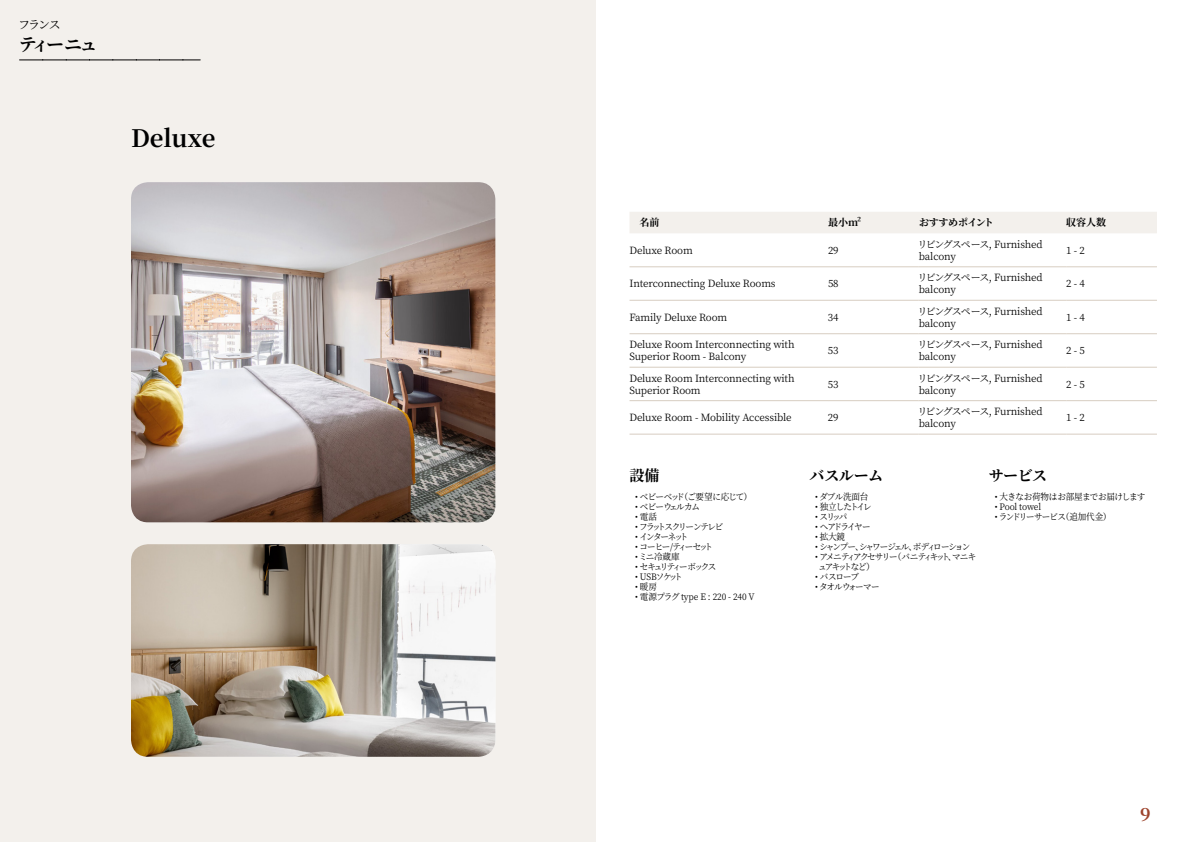
<style>
.page{position:relative;width:1191px;height:842px;background:#fff}
.page>*{position:absolute;margin:0;border:0;box-sizing:border-box;transform-origin:0 0}
.t1{font:700 24px "Noto Serif JP";letter-spacing:-.005em;color:#000}
.t2{font:700 18px "Noto Serif JP";letter-spacing:-.16em;color:#000}
.t3{font:700 18px "Noto Serif JP";color:#9d432c}
.t4{font:700 15px "Noto Serif JP";letter-spacing:-.04em;color:#000}
.t5{font:12px "Noto Serif JP";color:#000}
.t6{font:10px/12px "Noto Serif JP";letter-spacing:-.015em;color:#000}
.t7{font:700 10px "Noto Serif JP";letter-spacing:-.01em;color:#000}
.t8{font:700 10px "Noto Serif JP";letter-spacing:-.05em;color:#000}
.t9{font:9px "Noto Serif JP";letter-spacing:-.12em;color:#000;scale:.95 1}
.t10{font:9px/10px "Noto Serif JP";letter-spacing:-.2em;color:#000;scale:.95 1}
.t11{font:9px "Noto Serif JP";letter-spacing:-.205em;color:#000;scale:.95 1}
.t12{font:9px "Noto Serif JP";letter-spacing:-.18em;color:#000;scale:.95 1}
.t13{font:9px "Noto Serif JP";letter-spacing:-.015em;color:#000;scale:.95 1}
.t14{font:9px "Noto Serif JP";letter-spacing:-.04em;color:#000;scale:.95 1}
.t15{font:9px "Noto Serif JP";letter-spacing:-.065em;color:#000;scale:.95 1}
.t16{font:9px "Noto Serif JP";letter-spacing:-.09em;color:#000;scale:.95 1}
.t17{font:9px "Noto Serif JP";letter-spacing:-.185em;color:#000;scale:.95 1}
.t18{font:9px "Noto Serif JP";letter-spacing:-.02em;color:#000;scale:.95 1}
.t19{font:9px "Noto Serif JP";letter-spacing:-.165em;color:#000;scale:.95 1}
</style>
<div class="page">
<div style="left:0;top:0;width:595px;height:842px;background:#f3f0ec"></div>
<img style="left:131px;top:182px;width:364px;height:340px">
<img style="left:131px;top:544px;width:364px;height:213px">
<svg style="left:20px;top:60px;width:180px;height:1px"></svg>
<div style="left:630px;top:212px;width:527px;height:21px;background:#f3f0ec"></div>
<hr style="left:629px;top:266px;width:199px;height:1px;background:#d7cdc1">
<hr style="left:828px;top:266px;width:90px;height:1px;background:#d7cdc1">
<hr style="left:918px;top:266px;width:148px;height:1px;background:#d7cdc1">
<hr style="left:1066px;top:266px;width:91px;height:1px;background:#d7cdc1">
<hr style="left:629px;top:300px;width:199px;height:1px;background:#d7cdc1">
<hr style="left:828px;top:300px;width:90px;height:1px;background:#d7cdc1">
<hr style="left:918px;top:300px;width:148px;height:1px;background:#d7cdc1">
<hr style="left:1066px;top:300px;width:91px;height:1px;background:#d7cdc1">
<hr style="left:629px;top:333px;width:199px;height:1px;background:#d7cdc1">
<hr style="left:828px;top:333px;width:90px;height:1px;background:#d7cdc1">
<hr style="left:918px;top:333px;width:148px;height:1px;background:#d7cdc1">
<hr style="left:1066px;top:333px;width:91px;height:1px;background:#d7cdc1">
<hr style="left:629px;top:367px;width:199px;height:1px;background:#d7cdc1">
<hr style="left:828px;top:367px;width:90px;height:1px;background:#d7cdc1">
<hr style="left:918px;top:367px;width:148px;height:1px;background:#d7cdc1">
<hr style="left:1066px;top:367px;width:91px;height:1px;background:#d7cdc1">
<hr style="left:629px;top:400px;width:199px;height:1px;background:#d7cdc1">
<hr style="left:828px;top:400px;width:90px;height:1px;background:#d7cdc1">
<hr style="left:918px;top:400px;width:148px;height:1px;background:#d7cdc1">
<hr style="left:1066px;top:400px;width:91px;height:1px;background:#d7cdc1">
<hr style="left:629px;top:434px;width:199px;height:1px;background:#d7cdc1">
<hr style="left:828px;top:434px;width:90px;height:1px;background:#d7cdc1">
<hr style="left:918px;top:434px;width:148px;height:1px;background:#d7cdc1">
<hr style="left:1066px;top:434px;width:91px;height:1px;background:#d7cdc1">
<p class="t5" style="left:18px;top:17px;width:44px">フランス</p>
<h2 class="t2" style="left:19px;top:34px;width:80px">ティーニュ</h2>
<h1 class="t1" style="left:131px;top:124px;width:86px">Deluxe</h1>
<p class="t7" style="left:639px;top:217px;width:21px">名前</p>
<p class="t7" style="left:828px;top:217px;width:35px">最小m²</p>
<p class="t8" style="left:919px;top:217px;width:76px">おすすめポイント</p>
<p class="t7" style="left:1066px;top:217px;width:41px">収容人数</p>
<p class="t6" style="left:629px;top:244px;width:65px">Deluxe Room</p>
<p class="t6" style="left:828px;top:244px;width:12px">29</p>
<p class="t6" style="left:917px;top:238px;width:127px">リビングスペース, Furnished balcony</p>
<p class="t6" style="left:1066px;top:244px;width:20px">1 - 2</p>
<p class="t6" style="left:629px;top:278px;width:148px">Interconnecting Deluxe Rooms</p>
<p class="t6" style="left:828px;top:278px;width:12px">58</p>
<p class="t6" style="left:917px;top:272px;width:127px">リビングスペース, Furnished balcony</p>
<p class="t6" style="left:1066px;top:278px;width:20px">2 - 4</p>
<p class="t6" style="left:629px;top:311px;width:99px">Family Deluxe Room</p>
<p class="t6" style="left:828px;top:311px;width:12px">34</p>
<p class="t6" style="left:917px;top:305px;width:127px">リビングスペース, Furnished balcony</p>
<p class="t6" style="left:1066px;top:311px;width:20px">1 - 4</p>
<p class="t6" style="left:629px;top:339px;width:167px">Deluxe Room Interconnecting with<br>Superior Room - Balcony</p>
<p class="t6" style="left:828px;top:345px;width:12px">53</p>
<p class="t6" style="left:917px;top:339px;width:127px">リビングスペース, Furnished balcony</p>
<p class="t6" style="left:1066px;top:345px;width:20px">2 - 5</p>
<p class="t6" style="left:629px;top:372px;width:167px">Deluxe Room Interconnecting with<br>Superior Room</p>
<p class="t6" style="left:828px;top:378px;width:12px">53</p>
<p class="t6" style="left:917px;top:372px;width:127px">リビングスペース, Furnished balcony</p>
<p class="t6" style="left:1066px;top:378px;width:20px">2 - 5</p>
<p class="t6" style="left:629px;top:412px;width:164px">Deluxe Room - Mobility Accessible</p>
<p class="t6" style="left:828px;top:412px;width:12px">29</p>
<p class="t6" style="left:917px;top:406px;width:127px">リビングスペース, Furnished balcony</p>
<p class="t6" style="left:1066px;top:412px;width:20px">1 - 2</p>
<h3 class="t4" style="left:629px;top:467px;width:31px">設備</h3>
<p class="t15" style="left:635px;top:491px;width:124px">• ベビーベッド（ご要望に応じて）</p>
<p class="t9" style="left:635px;top:501px;width:70px">• ベビーウェルカム</p>
<p class="t9" style="left:635px;top:511px;width:24px">• 電話</p>
<p class="t12" style="left:635px;top:521px;width:94px">• フラットスクリーンテレビ</p>
<p class="t11" style="left:635px;top:531px;width:57px">• インターネット</p>
<p class="t17" style="left:635px;top:541px;width:84px">• コーヒー/ティーセット</p>
<p class="t9" style="left:635px;top:551px;width:48px">• ミニ冷蔵庫</p>
<p class="t10" style="left:635px;top:561px;width:87px">• セキュリティーボックス</p>
<p class="t9" style="left:635px;top:571px;width:52px">• USBソケット</p>
<p class="t9" style="left:635px;top:581px;width:24px">• 暖房</p>
<p class="t13" style="left:635px;top:591px;width:127px">• 電源プラグ type E : 220 - 240 V</p>
<h3 class="t4" style="left:989px;top:467px;width:60px">サービス</h3>
<p class="t14" style="left:994px;top:491px;width:160px">• 大きなお荷物はお部屋までお届けします</p>
<p class="t18" style="left:994px;top:501px;width:50px">• Pool towel</p>
<p class="t16" style="left:994px;top:511px;width:124px">• ランドリーサービス（追加代金）</p>
<h3 class="t4" style="left:809px;top:467px;width:75px">バスルーム</h3>
<p class="t9" style="left:815px;top:491px;width:58px">• ダブル洗面台</p>
<p class="t19" style="left:815px;top:501px;width:61px">• 独立したトイレ</p>
<p class="t9" style="left:815px;top:511px;width:36px">• スリッパ</p>
<p class="t12" style="left:815px;top:521px;width:60px">• ヘアドライヤー</p>
<p class="t9" style="left:815px;top:531px;width:33px">• 拡大鏡</p>
<p class="t11" style="left:815px;top:541px;width:165px">• シャンプー、シャワージェル、ボディローション</p>
<p class="t10" style="left:818px;top:551px;width:168px;text-indent:-3px">• アメニティアクセサリー（バニティキット、マニキュアキットなど）</p>
<p class="t9" style="left:815px;top:571px;width:48px">• バスローブ</p>
<p class="t9" style="left:815px;top:581px;width:70px">• タオルウォーマー</p>
<h2 class="t3" style="left:1140px;top:804px;width:12px">9</h2>
</div>
